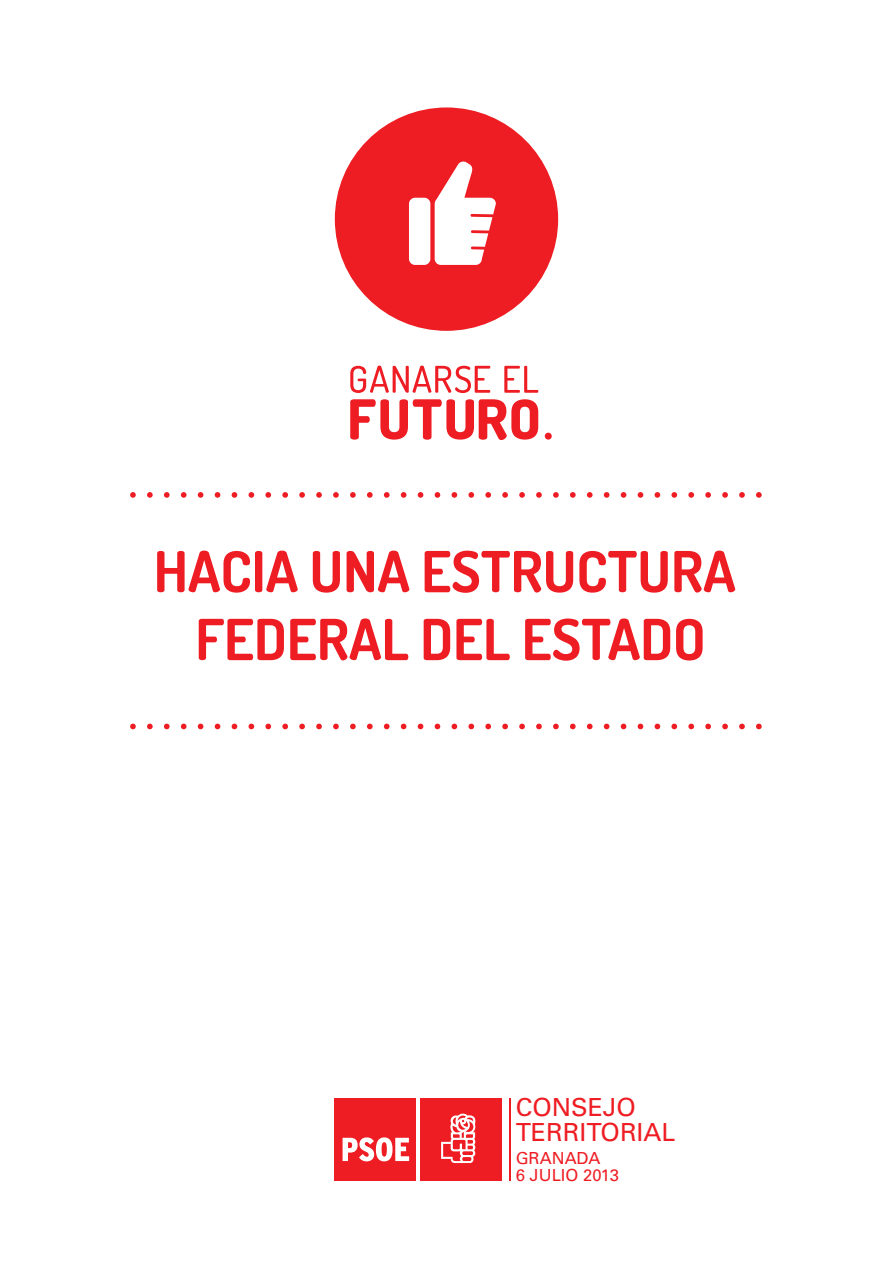
<style>
.page{position:relative;width:893px;height:1263px;background:#fff}
.page>*{position:absolute;margin:0;border:0;box-sizing:border-box;transform-origin:0 0}
.t1{font:700 56.55px/67.8px "Dosis";color:#ee1d23;text-align:center}
.t2{font:24.9px/24.9px "Univers";color:#ee1d23}
.t3{font:16.65px/16.6px "Univers";color:#ee1d23}
</style>
<div class="page">
<svg style="left:335px;top:107px;width:223px;height:224px;fill:#ee1d23"></svg>
<svg style="left:739px;top:492px;width:6px;height:6px"></svg>
<svg style="left:756px;top:492px;width:6px;height:6px"></svg>
<svg style="left:722px;top:492px;width:6px;height:6px"></svg>
<svg style="left:705px;top:492px;width:6px;height:6px"></svg>
<svg style="left:688px;top:492px;width:6px;height:6px"></svg>
<svg style="left:671px;top:492px;width:6px;height:6px"></svg>
<svg style="left:655px;top:492px;width:5px;height:6px"></svg>
<svg style="left:638px;top:492px;width:5px;height:6px"></svg>
<svg style="left:621px;top:492px;width:5px;height:6px"></svg>
<svg style="left:604px;top:492px;width:5px;height:6px"></svg>
<svg style="left:587px;top:492px;width:6px;height:6px"></svg>
<svg style="left:570px;top:492px;width:6px;height:6px"></svg>
<svg style="left:553px;top:492px;width:6px;height:6px"></svg>
<svg style="left:536px;top:492px;width:6px;height:6px"></svg>
<svg style="left:519px;top:492px;width:6px;height:6px"></svg>
<svg style="left:502px;top:492px;width:6px;height:6px"></svg>
<svg style="left:485px;top:492px;width:6px;height:6px"></svg>
<svg style="left:468px;top:492px;width:6px;height:6px"></svg>
<svg style="left:452px;top:492px;width:5px;height:6px"></svg>
<svg style="left:435px;top:492px;width:5px;height:6px"></svg>
<svg style="left:418px;top:492px;width:5px;height:6px"></svg>
<svg style="left:401px;top:492px;width:5px;height:6px"></svg>
<svg style="left:384px;top:492px;width:6px;height:6px"></svg>
<svg style="left:367px;top:492px;width:6px;height:6px"></svg>
<svg style="left:350px;top:492px;width:6px;height:6px"></svg>
<svg style="left:333px;top:492px;width:6px;height:6px"></svg>
<svg style="left:316px;top:492px;width:6px;height:6px"></svg>
<svg style="left:299px;top:492px;width:6px;height:6px"></svg>
<svg style="left:282px;top:492px;width:6px;height:6px"></svg>
<svg style="left:265px;top:492px;width:6px;height:6px"></svg>
<svg style="left:249px;top:492px;width:5px;height:6px"></svg>
<svg style="left:232px;top:492px;width:5px;height:6px"></svg>
<svg style="left:215px;top:492px;width:5px;height:6px"></svg>
<svg style="left:198px;top:492px;width:5px;height:6px"></svg>
<svg style="left:181px;top:492px;width:6px;height:6px"></svg>
<svg style="left:164px;top:492px;width:6px;height:6px"></svg>
<svg style="left:147px;top:492px;width:6px;height:6px"></svg>
<svg style="left:130px;top:492px;width:6px;height:6px"></svg>
<svg style="left:739px;top:724px;width:6px;height:5px"></svg>
<svg style="left:756px;top:724px;width:6px;height:5px"></svg>
<svg style="left:722px;top:724px;width:6px;height:5px"></svg>
<svg style="left:705px;top:724px;width:6px;height:5px"></svg>
<svg style="left:688px;top:724px;width:6px;height:5px"></svg>
<svg style="left:671px;top:724px;width:6px;height:5px"></svg>
<svg style="left:655px;top:724px;width:5px;height:5px"></svg>
<svg style="left:638px;top:724px;width:5px;height:5px"></svg>
<svg style="left:621px;top:724px;width:5px;height:5px"></svg>
<svg style="left:604px;top:724px;width:5px;height:5px"></svg>
<svg style="left:587px;top:724px;width:6px;height:5px"></svg>
<svg style="left:570px;top:724px;width:6px;height:5px"></svg>
<svg style="left:553px;top:724px;width:6px;height:5px"></svg>
<svg style="left:536px;top:724px;width:6px;height:5px"></svg>
<svg style="left:519px;top:724px;width:6px;height:5px"></svg>
<svg style="left:502px;top:724px;width:6px;height:5px"></svg>
<svg style="left:485px;top:724px;width:6px;height:5px"></svg>
<svg style="left:468px;top:724px;width:6px;height:5px"></svg>
<svg style="left:452px;top:724px;width:5px;height:5px"></svg>
<svg style="left:435px;top:724px;width:5px;height:5px"></svg>
<svg style="left:418px;top:724px;width:5px;height:5px"></svg>
<svg style="left:401px;top:724px;width:5px;height:5px"></svg>
<svg style="left:384px;top:724px;width:6px;height:5px"></svg>
<svg style="left:367px;top:724px;width:6px;height:5px"></svg>
<svg style="left:350px;top:724px;width:6px;height:5px"></svg>
<svg style="left:333px;top:724px;width:6px;height:5px"></svg>
<svg style="left:316px;top:724px;width:6px;height:5px"></svg>
<svg style="left:299px;top:724px;width:6px;height:5px"></svg>
<svg style="left:282px;top:724px;width:6px;height:5px"></svg>
<svg style="left:265px;top:724px;width:6px;height:5px"></svg>
<svg style="left:249px;top:724px;width:5px;height:5px"></svg>
<svg style="left:232px;top:724px;width:5px;height:5px"></svg>
<svg style="left:215px;top:724px;width:5px;height:5px"></svg>
<svg style="left:198px;top:724px;width:5px;height:5px"></svg>
<svg style="left:181px;top:724px;width:6px;height:5px"></svg>
<svg style="left:164px;top:724px;width:6px;height:5px"></svg>
<svg style="left:147px;top:724px;width:6px;height:5px"></svg>
<svg style="left:130px;top:724px;width:6px;height:5px"></svg>
<svg style="left:545px;top:433px;width:7px;height:7px"></svg>
<svg style="left:350px;top:366px;width:140px;height:27px"></svg>
<svg style="left:504px;top:366px;width:34px;height:27px"></svg>
<svg style="left:350px;top:399px;width:188px;height:41px"></svg>
<div style="left:334px;top:1098px;width:82px;height:82px;background:#ee1d23"></div>
<svg style="left:343px;top:1137px;width:66px;height:24px"></svg>
<div style="left:420px;top:1098px;width:82px;height:82px;background:#ee1d23"></div>
<svg style="left:441px;top:1113px;width:35px;height:50px"></svg>
<hr style="left:510px;top:1098px;width:1px;height:83px;background:#ee1d23">
<p class="t1" style="left:154px;top:536px;width:583px">HACIA UNA ESTRUCTURA<br>FEDERAL DEL ESTADO</p>
<p class="t2" style="left:516px;top:1095px;width:161px">CONSEJO<br>TERRITORIAL</p>
<p class="t3" style="left:516px;top:1150px;width:105px">GRANADA<br>6 JULIO 2013</p>
</div>
